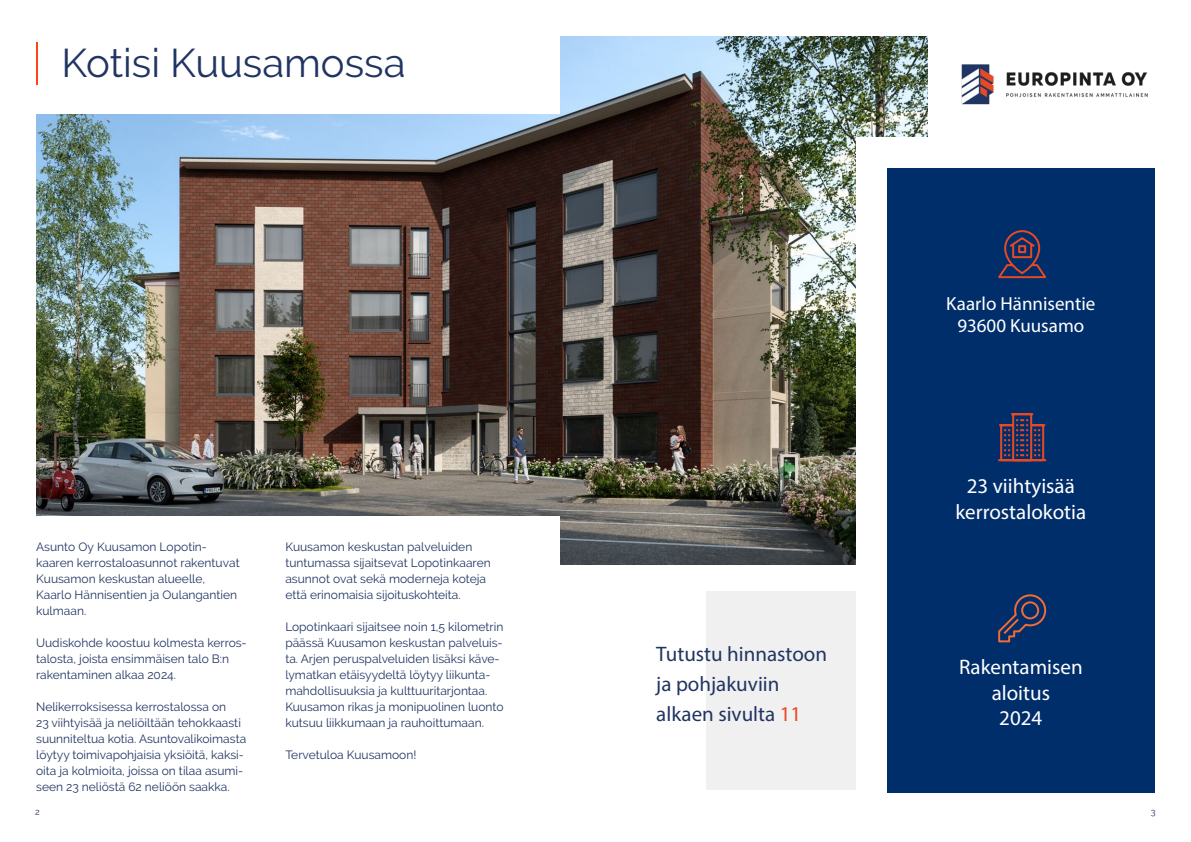
<style>
.page{position:relative;width:1191px;height:842px;background:#fff}
.page>*{position:absolute;margin:0;border:0;box-sizing:border-box;transform-origin:0 0}
.t1{font:40px "Raleway";color:#213562}
.t2{font:21px/25.2px "Myriad Pro";color:#fff;text-align:center}
.t3{font:21px "Myriad Pro";color:#213562}
.t4{font:19px/22.8px "Myriad Pro";color:#fff;text-align:center}
.Text_Bold{font:12px/16px "Raleway";color:#213562}
.body_text{font:12px/16px "Raleway";color:#213562}
.t5{font:9px "Raleway";color:#213562}
.s1{color:#e84923}
</style>
<div class="page">
<div style="left:706px;top:591px;width:225px;height:198px;background:#f0f0f0"></div>
<img style="left:36px;top:36px;width:891px;height:528px">
<div style="left:856px;top:137px;width:282px;height:655px;background:#fff"></div>
<div style="left:887px;top:168px;width:268px;height:624px;background:#002e6b"></div>
<div style="left:14px;top:516px;width:545px;height:290px;background:#fff"></div>
<div style="left:0;top:28px;width:559px;height:85px;background:#fff"></div>
<hr style="left:36px;top:42px;width:2px;height:42px;background:#fa4616">
<img style="left:961px;top:64px;width:187px;height:41px">
<svg style="left:998px;top:230px;width:48px;height:49px"></svg>
<svg style="left:998px;top:594px;width:49px;height:49px"></svg>
<svg style="left:998px;top:413px;width:49px;height:49px"></svg>
<p class="t1" style="left:62px;top:40px;width:345px">Kotisi Kuusamossa</p>
<p class="Text_Bold" style="left:36px;top:539px;width:205px">Asunto Oy Kuusamon Lopotin&shy;kaaren kerrostaloasunnot rakentuvat<br>Kuusamon keskustan alueelle,</p>
<p class="Text_Bold" style="left:36px;top:587px;width:202px">Kaarlo Hännisentien ja Oulangantien</p>
<p class="Text_Bold" style="left:36px;top:603px;width:52px">kulmaan.</p>
<p class="Text_Bold" style="left:36px;top:635px;width:212px">Uudiskohde koostuu kolmesta kerros&shy;talosta, joista ensimmäisen talo B:n rakentaminen alkaa 2024.</p>
<p class="Text_Bold" style="left:36px;top:699px;width:211px">Nelikerroksisessa kerrostalossa on<br>23 viihtyisää ja neliöiltään tehokkaasti suunniteltua kotia. Asuntovalikoimasta löytyy toimivapohjaisia yksiöitä, kaksi&shy;oita ja kolmioita, joissa on tilaa asumi&shy;seen 23 neliöstä 62 neliöön saakka.</p>
<p class="Text_Bold" style="left:285px;top:539px;width:207px">Kuusamon keskustan palveluiden tuntumassa sijaitsevat Lopotinkaaren asunnot ovat sekä moderneja koteja että erinomaisia sijoituskohteita.</p>
<p class="body_text" style="left:285px;top:619px;width:220px">Lopotinkaari sijaitsee noin 1,5 kilometrin päässä Kuusamon keskustan palveluis&shy;ta. Arjen peruspalveluiden lisäksi käve&shy;lymatkan etäisyydeltä löytyy liikunta-</p>
<p class="body_text" style="left:285px;top:683px;width:220px">mahdollisuuksia ja kulttuuritarjontaa.<br>Kuusamon rikas ja monipuolinen luonto kutsuu liikkumaan ja rauhoittumaan.</p>
<p class="Text_Bold" style="left:285px;top:747px;width:133px">Tervetuloa Kuusamoon!</p>
<p class="t3" style="left:656px;top:641px;width:172px">Tutustu hinnastoon</p>
<p class="t3" style="left:656px;top:671px;width:125px">ja pohjakuviin</p>
<p class="t3" style="left:656px;top:701px;width:146px">alkaen sivulta <span class="s1">11</span></p>
<p class="t4" style="left:946px;top:291px;width:150px">Kaarlo Hännisentie<br>93600 Kuusamo</p>
<p class="t2" style="left:955px;top:473px;width:132px">23 viihtyisää kerrostalokotia</p>
<p class="t2" style="left:959px;top:654px;width:125px">Rakentamisen aloitus<br>2024</p>
<p class="t5" style="left:35px;top:806px;width:6px">2</p>
<p class="t5" style="left:1150px;top:806px;width:6px">3</p>
</div>
